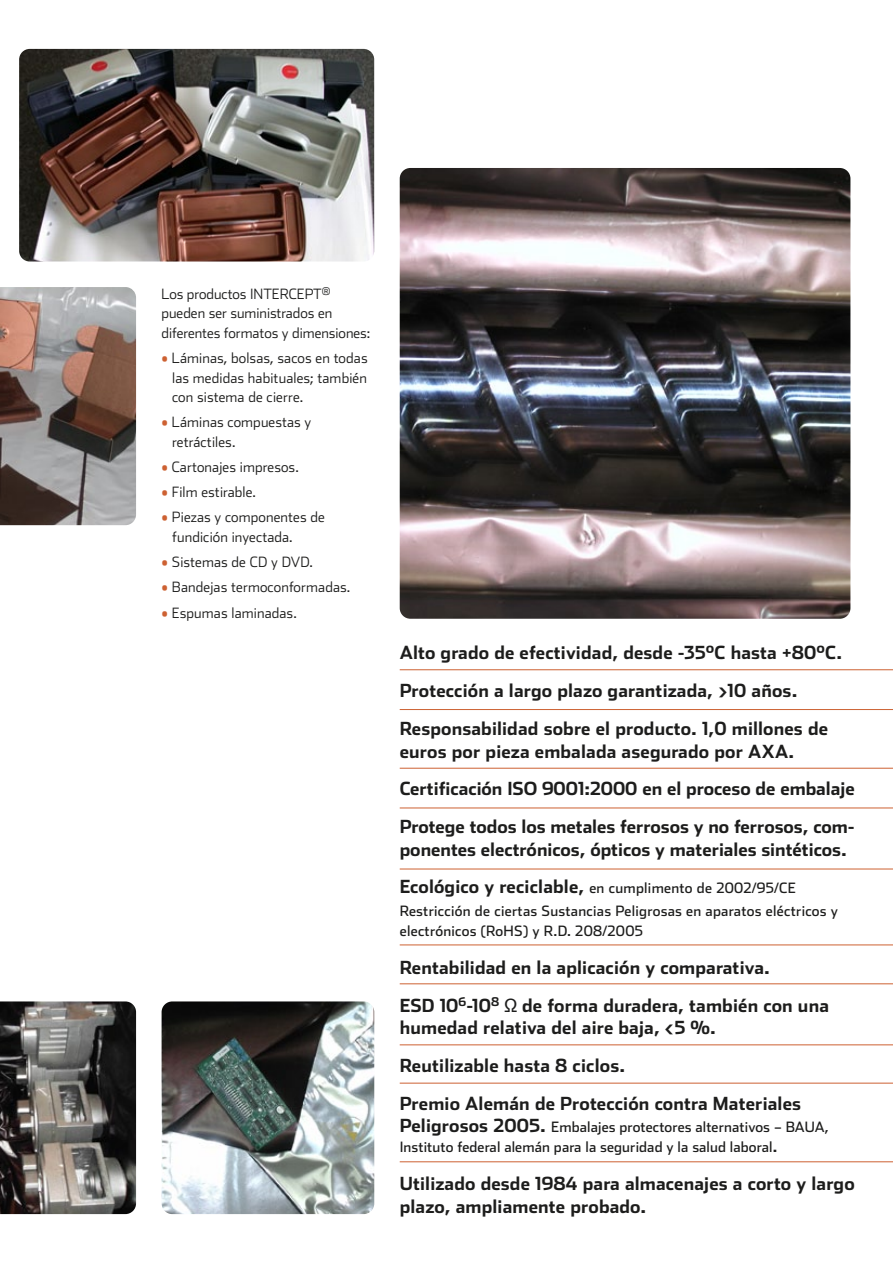
<style>
.page{position:relative;width:893px;height:1263px;background:#fff}
.page>*{position:absolute;margin:0;border:0;box-sizing:border-box;transform-origin:0 0}
.t1{font:700 18px/37.8px "Stainless";letter-spacing:.01em;color:#1d1d1c}
.t2{font:300 14.25px/19.5px "Stainless";letter-spacing:.01em;color:#1d1d1c}
.t3{font:14.25px/22.5px "Stainless";letter-spacing:.01em;color:#1d1d1c}
.s1{color:#cd6132}
.s2{font-size:22.5px}
.s3{font-weight:700;font-size:18px}
.s4{font-family:"Tahoma";font-weight:400}
.s5{font-weight:700}
</style>
<div class="page">
<img style="left:0;top:1001px;width:136px;height:213px">
<img style="left:0;top:287px;width:136px;height:238px">
<img style="left:162px;top:1001px;width:212px;height:213px">
<img style="left:19px;top:49px;width:355px;height:212px">
<hr style="left:400px;top:669px;width:493px;height:1px;background:#cd6132">
<hr style="left:400px;top:709px;width:493px;height:1px;background:#cd6132">
<hr style="left:400px;top:768px;width:493px;height:1px;background:#cd6132">
<hr style="left:400px;top:807px;width:493px;height:1px;background:#cd6132">
<hr style="left:400px;top:869px;width:493px;height:1px;background:#cd6132">
<hr style="left:400px;top:944px;width:493px;height:1px;background:#cd6132">
<hr style="left:400px;top:983px;width:493px;height:1px;background:#cd6132">
<hr style="left:400px;top:1044px;width:493px;height:1px;background:#cd6132">
<hr style="left:400px;top:1083px;width:493px;height:1px;background:#cd6132">
<hr style="left:400px;top:1161px;width:493px;height:1px;background:#cd6132">
<img style="left:400px;top:168px;width:450px;height:451px">
<p class="t2" style="left:162px;top:284px;width:210px">Los productos INTERCEPT<sup>® </sup>pueden ser suministrados en diferentes formatos y dimensiones:</p>
<p class="t2" style="left:172px;top:348px;width:197px;text-align:justify;text-indent:-11px"><span class="s1">•</span> Láminas, bolsas, sacos en todas las medidas habituales; también con sistema de cierre.</p>
<p class="t2" style="left:172px;top:412px;width:141px;text-indent:-11px"><span class="s1">•</span> Láminas compuestas y retráctiles.</p>
<p class="t2" style="left:162px;top:457px;width:139px"><span class="s1">•</span> Cartonajes impresos.</p>
<p class="t2" style="left:162px;top:482px;width:96px"><span class="s1">•</span> Film estirable.</p>
<p class="t2" style="left:172px;top:507px;width:154px;text-indent:-11px"><span class="s1">•</span> Piezas y componentes de fundición inyectada.</p>
<p class="t2" style="left:162px;top:552px;width:153px"><span class="s1">•</span> Sistemas de CD y DVD.</p>
<p class="t2" style="left:162px;top:577px;width:190px"><span class="s1">•</span> Bandejas termoconformadas.</p>
<p class="t2" style="left:162px;top:602px;width:137px"><span class="s1">•</span> Espumas laminadas.</p>
<p class="t1" style="left:400px;top:634px;width:444px">Alto grado de efectividad, desde -35°C hasta +80°C.<br>Protección a largo plazo garantizada, <span class="s2">&gt;</span>10 años.<br>Responsabilidad sobre el producto. 1,0 millones de</p>
<p class="t1" style="left:400px;top:732px;width:456px">euros por pieza embalada asegurado por AXA.<br>Certificación ISO 9001:2000 en el proceso de embalaje<br>Protege todos los metales ferrosos y no ferrosos, com-</p>
<p class="t1" style="left:400px;top:830px;width:448px">ponentes electrónicos, ópticos y materiales sintéticos.</p>
<p class="t3" style="left:400px;top:876px;width:440px"><span class="s3">Ecológico y reciclable,</span> en cumplimento de 2002/95/CE<br>Restricción de ciertas Sustancias Peligrosas en aparatos eléctricos y</p>
<p class="t3" style="left:400px;top:919px;width:245px">electrónicos (RoHS) y R.D. 208/2005</p>
<p class="t1" style="left:400px;top:948px;width:431px">Rentabilidad en la aplicación y comparativa.<br>ESD 10<sup>6</sup>-10<sup>8</sup> <span class="s4">Ω</span> de forma duradera, también con una</p>
<p class="t1" style="left:400px;top:1008px;width:403px">humedad relativa del aire baja, <span class="s2">&lt;</span>5 %.<br>Reutilizable hasta 8 ciclos.<br>Premio Alemán de Protección contra Materiales</p>
<p class="t3" style="left:400px;top:1116px;width:430px;line-height:20.7px"><span class="s3">Peligrosos 2005.</span> Embalajes protectores alternativos – BAUA,<br>Instituto federal alemán para la seguridad y la salud laboral<span class="s5">.</span></p>
<p class="t1" style="left:400px;top:1172px;width:457px;line-height:22.5px">Utilizado desde 1984 para almacenajes a corto y largo plazo, ampliamente probado.</p>
</div>
